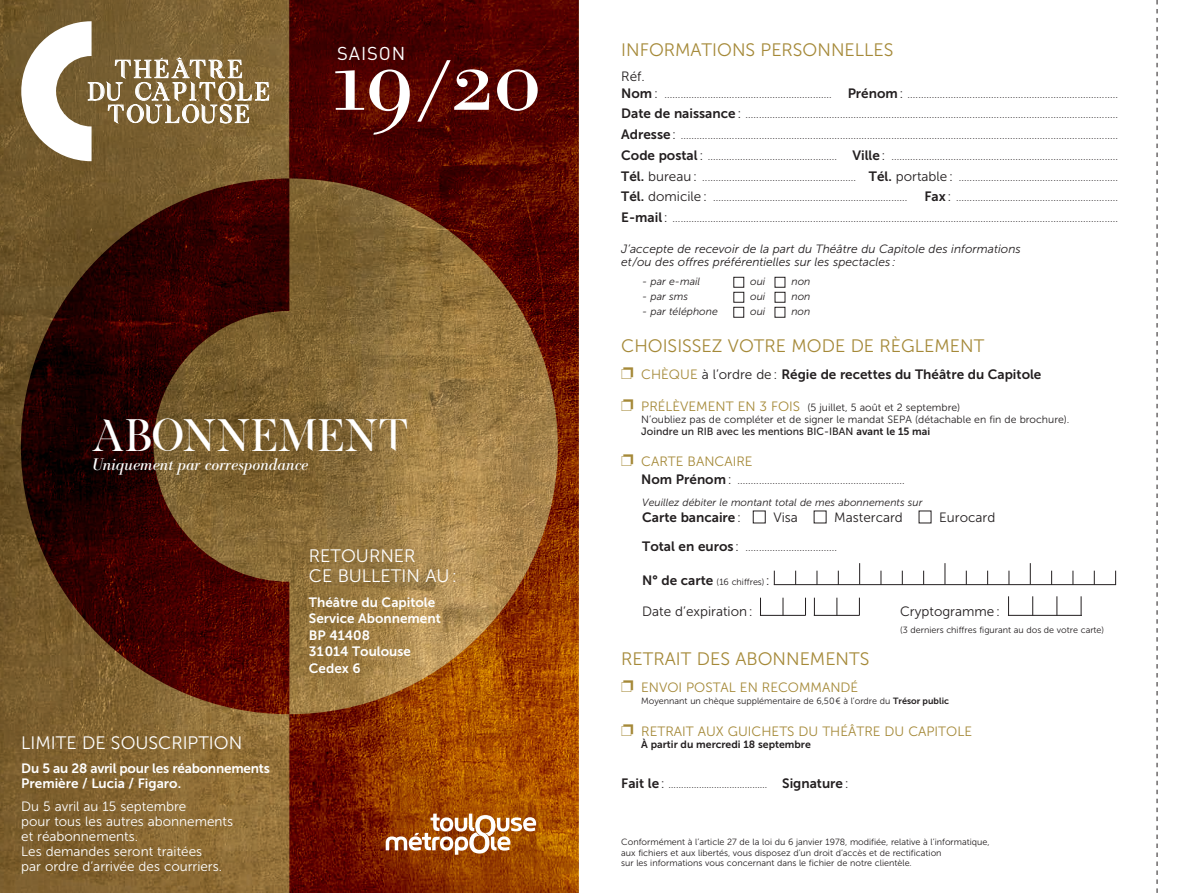
<style>
.page{position:relative;width:1200px;height:893px;background:#fff}
.page>*{position:absolute;margin:0;border:0;box-sizing:border-box;transform-origin:0 0}
.t1{font:90px "Bodoni BE Regular Exp";color:#fff}
.t2{font:43.5px "Exodus Display Sa";color:#fff}
.t3{font:24px/22.5px "Exodus Demo Sa";letter-spacing:.1em;color:#fff;text-align:center}
.t4{font:18.45px "DIN";letter-spacing:.05em;color:#fff}
.t5{font:18px "Museo Sans 300";color:#a58938}
.t6{font:18px/19.5px "Museo Sans 300";color:#fff}
.t7{font:italic 16.5px "Bodoni BE";color:#fff}
.t8{font:13.5px/15px "Museo Sans 300";color:#fff}
.t9{font:13.5px/16.5px "Museo Sans 700";color:#fff}
.t10{font:13.5px "Museo Sans 700";color:#231f20}
.t11{font:13.5px "Museo Sans 300";color:#a58938}
.t12{font:13.5px "Museo Sans 300";color:#231f20}
.t13{font:italic 12px/13.5px "Museo Sans 300";color:#231f20}
.t14{font:10.5px/20.7px "Museo Sans 300";color:#231f20}
.t15{font:italic 10.5px "Museo Sans 300";color:#231f20}
.t16{font:10.5px "Museo Sans 500";color:#231f20}
.t17{font:10.5px "Museo Sans 700";color:#231f20}
.t18{font:9px/10.5px "Museo Sans 300";color:#231f20}
.s1{font-family:"Museo Sans 700";font-size:13.5px}
.s2{font-size:13.5px}
.s3{color:#a58938}
.s4{font-family:"Museo Sans 300";color:#a58938}
.s5{font-family:"Museo Sans 300"}
.s6{font-size:13.5px;color:#a58938}
.s7{font-family:"Museo Sans 700"}
.s8{font-style:italic}
.s9{font-family:"Museo Sans 300";font-size:10.5px}
</style>
<div class="page">
<img style="left:0;top:0;width:289px;height:893px">
<svg style="left:289px;top:0;width:289px;height:893px;background:#83471d"></svg>
<svg style="left:21px;top:178px;width:268px;height:536px;background:#502813"></svg>
<svg style="left:21px;top:21px;width:248px;height:140px"></svg>
<div style="left:733px;top:307px;width:10px;height:10px;border:1px solid #231f20"></div>
<div style="left:774px;top:307px;width:11px;height:10px;border:1px solid #231f20"></div>
<svg style="left:773px;top:571px;width:1px;height:13px"></svg>
<svg style="left:795px;top:571px;width:1px;height:13px"></svg>
<svg style="left:816px;top:571px;width:1px;height:13px"></svg>
<svg style="left:837px;top:571px;width:1px;height:13px"></svg>
<svg style="left:859px;top:563px;width:1px;height:21px"></svg>
<svg style="left:880px;top:571px;width:1px;height:13px"></svg>
<svg style="left:901px;top:571px;width:1px;height:13px"></svg>
<svg style="left:923px;top:571px;width:1px;height:13px"></svg>
<svg style="left:944px;top:563px;width:1px;height:21px"></svg>
<svg style="left:965px;top:571px;width:1px;height:13px"></svg>
<svg style="left:987px;top:571px;width:1px;height:13px"></svg>
<svg style="left:1008px;top:571px;width:1px;height:13px"></svg>
<svg style="left:1029px;top:563px;width:1px;height:21px"></svg>
<svg style="left:1051px;top:571px;width:1px;height:13px"></svg>
<svg style="left:1072px;top:571px;width:1px;height:13px"></svg>
<svg style="left:1093px;top:571px;width:1px;height:13px"></svg>
<svg style="left:1115px;top:571px;width:1px;height:14px"></svg>
<hr style="left:773px;top:584px;width:342px;height:1px;background:#231f20">
<svg style="left:760px;top:598px;width:1px;height:17px"></svg>
<svg style="left:782px;top:598px;width:1px;height:17px"></svg>
<svg style="left:805px;top:598px;width:1px;height:18px"></svg>
<hr style="left:759px;top:615px;width:46px;height:1px;background:#231f20">
<svg style="left:814px;top:598px;width:1px;height:17px"></svg>
<svg style="left:836px;top:598px;width:1px;height:17px"></svg>
<svg style="left:858px;top:598px;width:1px;height:18px"></svg>
<hr style="left:813px;top:615px;width:45px;height:1px;background:#231f20">
<svg style="left:1008px;top:596px;width:1px;height:19px"></svg>
<svg style="left:1032px;top:596px;width:1px;height:19px"></svg>
<svg style="left:1056px;top:596px;width:1px;height:19px"></svg>
<svg style="left:1080px;top:596px;width:1px;height:19px"></svg>
<hr style="left:1007px;top:615px;width:74px;height:1px;background:#231f20">
<svg style="left:385px;top:814px;width:151px;height:41px"></svg>
<svg style="left:1156px;top:0;width:1px;height:893px"></svg>
<h3 class="t4" style="left:337px;top:42px;width:70px">SAISON</h3>
<h3 class="t3" style="left:87px;top:57px;width:183px">THEATRE<br>DU CAPITOLE<br>TOULOUSE</h3>
<h1 class="t1" style="left:330px;top:39px;width:212px">19 20</h1>
<h1 class="t1" style="left:428px;top:51px;width:13px">/</h1>
<h2 class="t2" style="left:91px;top:409px;width:319px">ABONNEMENT</h2>
<h3 class="t7" style="left:92px;top:455px;width:218px">Uniquement par correspondance</h3>
<h3 class="t6" style="left:21px;top:734px;width:222px">LIMITE DE SOUSCRIPTION</h3>
<p class="t9" style="left:21px;top:761px;width:250px;line-height:15px">Du 5 au 28 avril pour les réabonnements<br>Première / Lucia / Figaro.</p>
<p class="t8" style="left:21px;top:799px;width:213px">Du 5 avril au 15 septembre<br>pour tous les autres abonnements et réabonnements.<br>Les demandes seront traitées<br>par ordre d’arrivée des courriers.</p>
<h3 class="t6" style="left:309px;top:546px;width:149px">RETOURNER<br>CE BULLETIN AU :</h3>
<p class="t9" style="left:309px;top:594px;width:133px">Théâtre du Capitole<br>Service Abonnement<br>BP 41408<br>31 014 Toulouse<br>Cedex 6</p>
<h3 class="t5" style="left:621px;top:40px;width:274px">INFORMATIONS PERSONNELLES</h3>
<p class="t12" style="left:621px;top:69px;width:25px">Réf.</p>
<p class="t14" style="left:621px;top:84px;width:498px;text-align:justify"><span class="s1">Nom</span> <span class="s2">:</span> .............................................................. <span class="s1">Prénom</span> <span class="s2">:</span> ..............................................................................<br><span class="s1">Date de naissance</span> <span class="s2">:</span> ..........................................................................................................................................<br><span class="s1">Adresse</span> <span class="s2">:</span> ..................................................................................................................................................................<br><span class="s1">Code postal</span> <span class="s2">:</span> ................................................ <span class="s1">Ville</span> <span class="s2">:</span> ....................................................................................<br><span class="s1">Tél.</span> <span class="s2">bureau :</span> ......................................................... <span class="s1">Tél.</span> <span class="s2">portable :</span> ...........................................................<br><span class="s1">Tél.</span> <span class="s2">domicile :</span> ........................................................................</p>
<p class="t14" style="left:621px;top:187px;width:498px;text-align:right"><span class="s1">Fax</span> <span class="s2">:</span> ............................................................<br><span class="s1">E-mail</span> <span class="s2">:</span> .....................................................................................................................................................................</p>
<p class="t13" style="left:621px;top:242px;width:401px">J’accepte de recevoir de la part du Théâtre du Capitole des informations et/ou des offres préférentielles sur les spectacles :</p>
<p class="t15" style="left:642px;top:276px;width:59px">- par e-mail</p>
<p class="t15" style="left:750px;top:276px;width:17px">oui</p>
<p class="t15" style="left:791px;top:276px;width:21px">non</p>
<p class="t15" style="left:642px;top:291px;width:47px">- par sms</p>
<p class="t15" style="left:750px;top:291px;width:17px">oui</p>
<p class="t15" style="left:791px;top:291px;width:21px">non</p>
<p class="t15" style="left:642px;top:306px;width:77px">- par téléphone</p>
<p class="t15" style="left:750px;top:306px;width:17px">oui</p>
<p class="t15" style="left:791px;top:306px;width:21px">non</p>
<h3 class="t5" style="left:621px;top:336px;width:364px">CHOISISSEZ VOTRE MODE DE RÈGLEMENT</h3>
<p class="t10" style="left:621px;top:367px;width:421px"><span class="s3">❐</span> <span class="s4">CHÈQUE</span> <span class="s5">à l’ordre de :</span> Régie de recettes du Théâtre du Capitole</p>
<p class="t14" style="left:641px;top:401px;width:429px;line-height:12px;text-indent:-20px"><span class="s3">❐</span> <span class="s6">PRÉLÈVEMENT EN 3 FOIS</span> (5 juillet, 5 août et 2 septembre)<br>N’oubliez pas de compléter et de signer le mandat SEPA (détachable en fin de brochure).</p>
<p class="t16" style="left:641px;top:425px;width:290px">Joindre un RIB avec les mentions BIC-IBAN <span class="s7">avant le 15 mai</span></p>
<p class="t11" style="left:621px;top:454px;width:133px">❐ CARTE BANCAIRE</p>
<p class="t14" style="left:641px;top:469px;width:282px;line-height:22px"><span class="s1">Nom Prénom</span> <span class="s2">:</span> ..............................................................<br><span class="s8">Veuillez débiter le montant total de mes abonnements sur</span></p>
<p class="t10" style="left:642px;top:510px;width:100px">Carte bancaire <span class="s5">:</span></p>
<p class="t12" style="left:773px;top:510px;width:26px">Visa</p>
<p class="t12" style="left:834px;top:510px;width:70px">Mastercard</p>
<p class="t12" style="left:939px;top:510px;width:58px">Eurocard</p>
<p class="t14" style="left:642px;top:537px;width:196px"><span class="s1">Total en euros</span> <span class="s2">:</span> ..................................</p>
<p class="t18" style="left:642px;top:577px;width:129px"><span class="s1">N° de carte</span> (16 chiffres) <span class="s2">:</span></p>
<p class="t12" style="left:642px;top:604px;width:112px">Date d’expiration :</p>
<p class="t12" style="left:899px;top:604px;width:101px">Cryptogramme :</p>
<h3 class="t5" style="left:621px;top:649px;width:250px">RETRAIT DES ABONNEMENTS</h3>
<p class="t11" style="left:621px;top:680px;width:238px">❐ ENVOI POSTAL EN RECOMMANDÉ</p>
<p class="t18" style="left:641px;top:696px;width:309px">Moyennant un chèque supplémentaire de 6,50 € à l’ordre du <span class="s7">Trésor public</span></p>
<p class="t11" style="left:621px;top:724px;width:352px">❐ RETRAIT AUX GUICHETS DU THÉÂTRE DU CAPITOLE</p>
<p class="t17" style="left:641px;top:738px;width:171px">À partir du mercredi 18 septembre</p>
<p class="t10" style="left:621px;top:776px;width:229px">Fait le <span class="s5">:</span> <span class="s9">…………………………………</span> Signature <span class="s5">:</span></p>
<p class="t18" style="left:900px;top:625px;width:205px">(3 derniers chiffres figurant au dos de votre carte)</p>
<p class="t18" style="left:621px;top:837px;width:370px">Conformément à l’article 27 de la loi du 6 janvier 1978, modifiée, relative à l’informatique, aux fichiers et aux libertés, vous disposez d’un droit d’accès et de rectification<br>sur les informations vous concernant dans le fichier de notre clientèle.</p>
</div>
